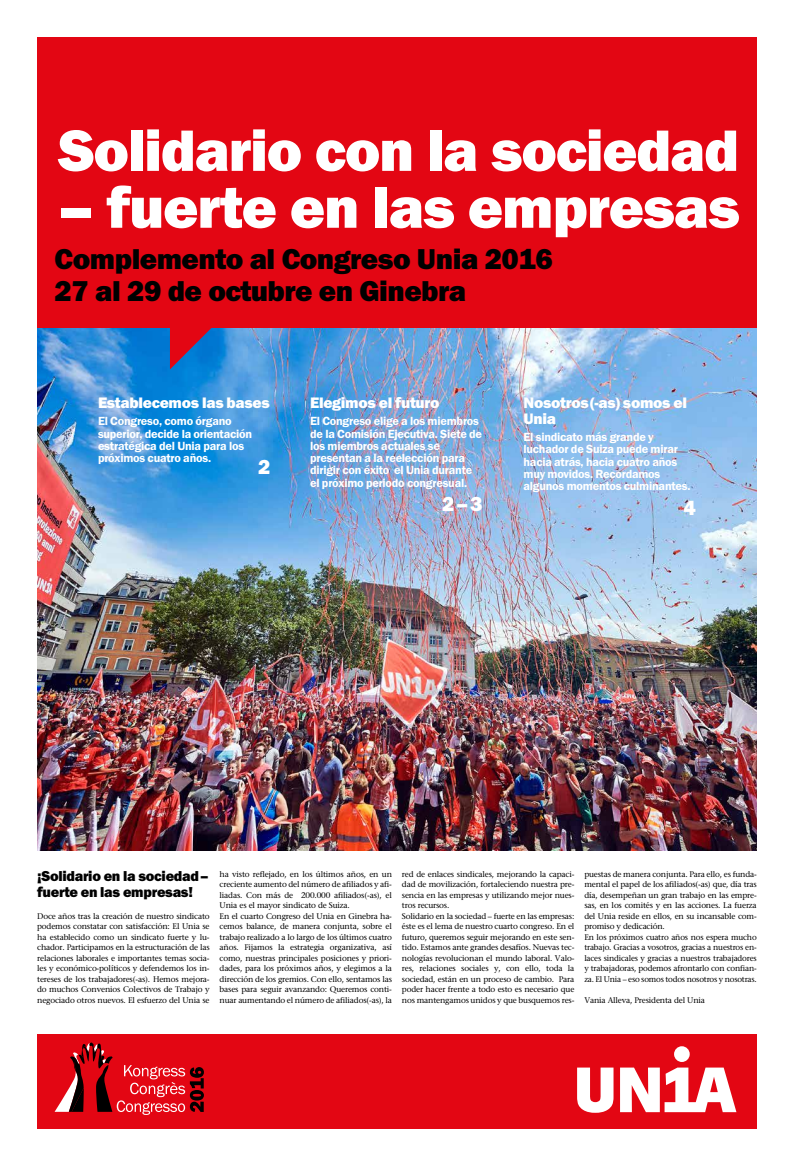
<style>
.page{position:relative;width:794px;height:1166px;background:#fff}
.page>*{position:absolute;margin:0;border:0;box-sizing:border-box;transform-origin:0 0}
.t1{font:60.38px "Franklin Got URWT Hea";letter-spacing:-.02em;color:#fff}
.t2{font:29.75px/31.5px "Franklin Got URWT Hea";letter-spacing:-.02em;color:#000}
.t3{font:21px "Franklin Got URWT Hea";color:#fff}
.t4{font:15.75px/15.8px "Franklin Got URWT Hea";letter-spacing:-.02em;color:#fff}
.t5{font:14.88px/15.8px "Franklin Got URWT Hea";letter-spacing:-.02em;color:#000}
.t6{font:12.25px/12.2px "Franklin Got URWT Dem";letter-spacing:-.02em;color:#fff}
.t7{font:8.14px/10.5px "Stone Serif";letter-spacing:-.02em;color:#000}
</style>
<div class="page">
<img style="left:37px;top:327px;width:719px;height:524px">
<div style="left:37px;top:37px;width:719px;height:290px;background:#e30613"></div>
<svg style="left:170px;top:327px;width:50px;height:42px;background:#624880"></svg>
<div style="left:37px;top:1034px;width:719px;height:95px;background:#e30613"></div>
<svg style="left:577px;top:1067px;width:36px;height:46px"></svg>
<svg style="left:620px;top:1046px;width:116px;height:66px"></svg>
<svg style="left:55px;top:1042px;width:149px;height:73px"></svg>
<h1 class="t1" style="left:58px;top:116px;width:682px">Solidario con la sociedad</h1>
<h1 class="t1" style="left:58px;top:173px;width:683px">– fuerte en las empresas</h1>
<h2 class="t2" style="left:55px;top:244px;width:499px">Complemento al Congreso Unia 2016<br>27 al 29 de octubre en Ginebra</h2>
<h3 class="t4" style="left:98px;top:395px;width:173px">Establecemos las bases</h3>
<h3 class="t6" style="left:98px;top:415px;width:156px">El Congreso, como órgano superior, decide la orientación estratégica del Unia para los próximos cuatro años.</h3>
<h3 class="t3" style="left:258px;top:455px;width:14px">2</h3>
<h3 class="t4" style="left:310px;top:395px;width:131px">Elegimos el futuro</h3>
<h3 class="t6" style="left:310px;top:415px;width:173px">El Congreso elige a los miembros de la Comisión Ejecutiva. Siete de los miembros actuales se presentan a la reelección para dirigir con éxito el Unia durante el próximo periodo congresual.</h3>
<h3 class="t3" style="left:442px;top:492px;width:42px">2–3</h3>
<h3 class="t4" style="left:523px;top:395px;width:165px">Nosotros(-as) somos el<br>Unia</h3>
<h3 class="t6" style="left:523px;top:431px;width:168px">El sindicato más grande y luchador de Suiza puede mirar hacia atrás, hacia cuatro años muy movidos. Recordamos algunos momentos culminantes.</h3>
<h3 class="t3" style="left:683px;top:495px;width:14px">4</h3>
<h3 class="t5" style="left:37px;top:868px;width:173px">¡Solidario en la sociedad– fuerte en las empresas!</h3>
<p class="t7" style="left:37px;top:910px;width:174px;text-align:justify">Doce años tras la creación de nuestro sindicato podemos constatar con satisfacción: El Unia se ha establecido como un sindicato fuerte y lu&shy;chador. Participamos en la estructuración de las relaciones laborales e importantes temas socia&shy;les y económico-políticos y defendemos los in&shy;tereses de los trabajadores(-as). Hemos mejora&shy;do muchos Convenios Colectivos de Trabajo y negociado otros nuevos. El esfuerzo del Unia se</p>
<p class="t7" style="left:220px;top:868px;width:174px">ha visto reflejado, en los últimos años, en un creciente aumento del número de afiliados y afi&shy;liadas. Con más de 200.000 afiliados(-as), el Unia es el mayor sindicato de Suiza.<br>En el cuarto Congreso del Unia en Ginebra ha&shy;cemos balance, de manera conjunta, sobre el trabajo realizado a lo largo de los últimos cuatro años. Fijamos la estrategia organizativa, así como, nuestras principales posiciones y priori&shy;dades, para los próximos años, y elegimos a la dirección de los gremios. Con ello, sentamos las bases para seguir avanzando: Queremos conti&shy;nuar aumentando el número de afiliados(-as), la</p>
<p class="t7" style="left:402px;top:868px;width:174px">red de enlaces sindicales, mejorando la capaci&shy;dad de movilización, fortaleciendo nuestra pre&shy;sencia en las empresas y utilizando mejor nues&shy;tros recursos.<br>Solidario en la sociedad – fuerte en las empresas: éste es el lema de nuestro cuarto congreso. En el futuro, queremos seguir mejorando en este sen&shy;tido. Estamos ante grandes desafíos. Nuevas tec&shy;nologías revolucionan el mundo laboral. Valo&shy;res, relaciones sociales y, con ello, toda la sociedad, están en un proceso de cambio. Para poder hacer frente a todo esto es necesario que nos mantengamos unidos y que busquemos res-</p>
<p class="t7" style="left:584px;top:868px;width:174px">puestas de manera conjunta. Para ello, es funda&shy;mental el papel de los afiliados(-as) que, día tras día, desempeñan un gran trabajo en las empre&shy;sas, en los comités y en las acciones. La fuerza del Unia reside en ellos, en su incansable com&shy;promiso y dedicación.<br>En los próximos cuatro años nos espera mucho trabajo. Gracias a vosotros, gracias a nuestros en&shy;laces sindicales y gracias a nuestros trabajadores y trabajadoras, podemos afrontarlo con confian&shy;za. El Unia – eso somos todos nosotros y nosotras.</p>
<p class="t7" style="left:584px;top:994px;width:122px">Vania Alleva, Presidenta del Unia</p>
</div>
